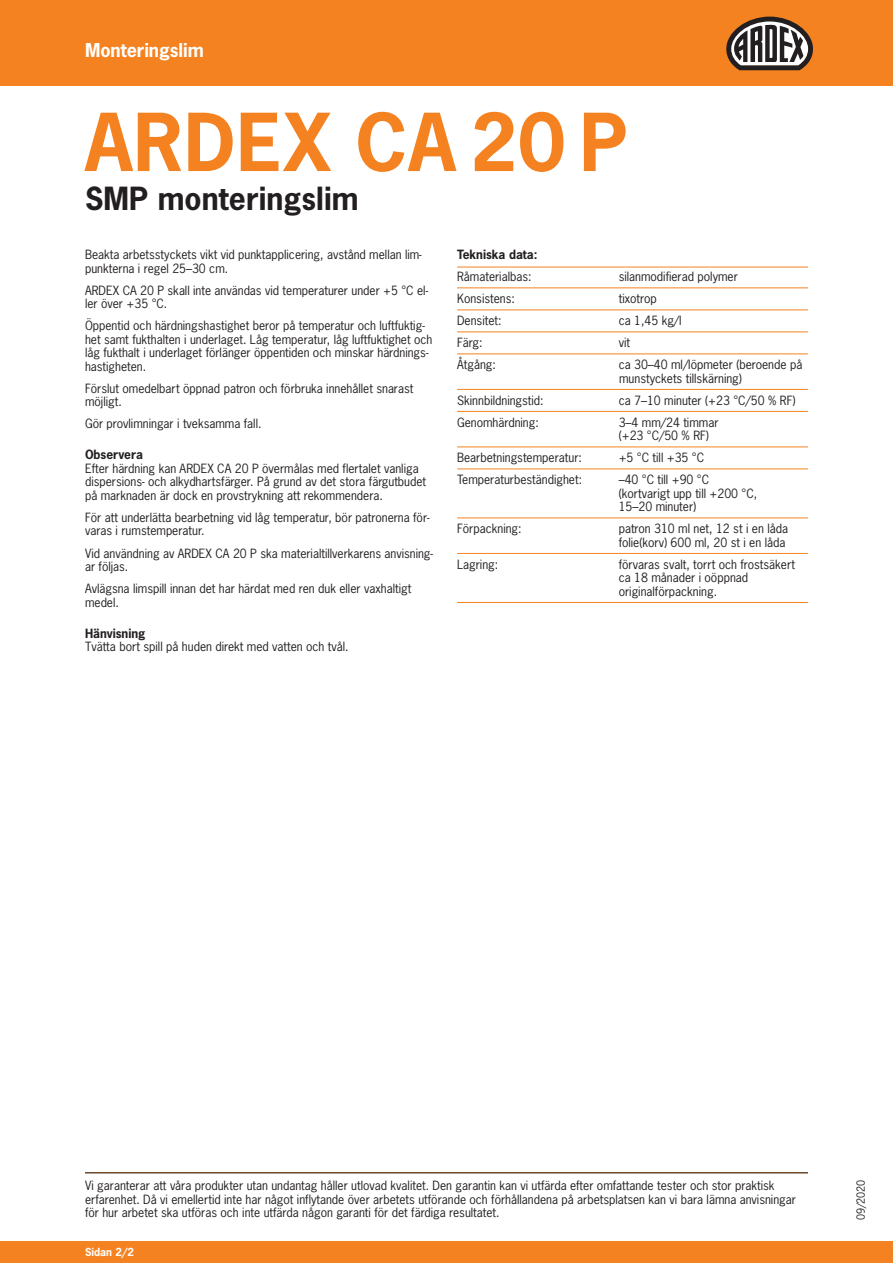
<style>
.page{position:relative;width:893px;height:1263px;background:#fff}
.page>*{position:absolute;margin:0;border:0;box-sizing:border-box;transform-origin:0 0}
.t1{font:700 75px "News Gothic Std";letter-spacing:.015em;color:#f58220}
.t2{font:700 30px "News Gothic Std";letter-spacing:.005em;color:#231f20}
.t3{font:700 18px "News Gothic Std";color:#fff}
.t4{font:12px/13.5px "News Gothic Std";color:#231f20}
.t5{font:700 12px "News Gothic Std";color:#231f20}
.t6{font:700 10.5px "News Gothic Std";color:#fff}
.t7{font:10.5px "News Gothic Std";color:#231f20}
</style>
<div class="page">
<div style="left:0;top:1242px;width:893px;height:21px;background:#f58220"></div>
<div style="left:0;top:0;width:893px;height:85px;background:#f58220"></div>
<hr style="left:457px;top:267px;width:351px;height:1px;background:#f58220">
<hr style="left:457px;top:288px;width:351px;height:1px;background:#f58220">
<hr style="left:457px;top:310px;width:351px;height:1px;background:#f58220">
<hr style="left:457px;top:332px;width:351px;height:1px;background:#f58220">
<hr style="left:457px;top:354px;width:351px;height:1px;background:#f58220">
<hr style="left:457px;top:389px;width:351px;height:1px;background:#f58220">
<hr style="left:457px;top:411px;width:351px;height:1px;background:#f58220">
<hr style="left:457px;top:447px;width:351px;height:1px;background:#f58220">
<hr style="left:457px;top:469px;width:351px;height:1px;background:#f58220">
<hr style="left:457px;top:518px;width:351px;height:1px;background:#f58220">
<hr style="left:457px;top:553px;width:351px;height:1px;background:#f58220">
<hr style="left:457px;top:602px;width:351px;height:1px;background:#f58220">
<hr style="left:85px;top:1172px;width:723px;height:1px;background:#231f20">
<svg style="left:726px;top:17px;width:87px;height:53px"></svg>
<h3 class="t3" style="left:85px;top:38px;width:120px">Monteringslim</h3>
<h1 class="t1" style="left:85px;top:93px;width:544px">ARDEX CA 20 P</h1>
<h2 class="t2" style="left:85px;top:179px;width:275px">SMP monteringslim</h2>
<p class="t4" style="left:85px;top:248px;width:338px">Beakta arbetsstyckets vikt vid punktapplicering, avstånd mellan lim&shy;punkterna i regel 25–30 cm.</p>
<p class="t4" style="left:85px;top:283px;width:345px">ARDEX CA 20 P skall inte användas vid temperaturer under +5 °C el&shy;ler över +35 °C.</p>
<p class="t4" style="left:85px;top:319px;width:349px">Öppentid och härdningshastighet beror på temperatur och luftfuktig&shy;het samt fukthalten i underlaget. Låg temperatur, låg luftfuktighet och låg fukthalt i underlaget förlänger öppentiden och minskar härdnings&shy;hastigheten.</p>
<p class="t4" style="left:85px;top:381px;width:330px">Förslut omedelbart öppnad patron och förbruka innehållet snarast möjligt.</p>
<p class="t4" style="left:85px;top:417px;width:178px">Gör provlimningar i tveksamma fall.</p>
<p class="t5" style="left:85px;top:447px;width:59px">Observera</p>
<p class="t4" style="left:85px;top:462px;width:343px">Efter härdning kan ARDEX CA 20 P övermålas med flertalet vanliga dispersions- och alkydhartsfärger. På grund av det stora färgutbudet på marknaden är dock en provstrykning att rekommendera.</p>
<p class="t4" style="left:85px;top:511px;width:346px">För att underlätta bearbetning vid låg temperatur, bör patronerna för&shy;varas i rumstemperatur.</p>
<p class="t4" style="left:85px;top:546px;width:349px">Vid användning av ARDEX CA 20 P ska materialtillverkarens anvisning&shy;ar följas.</p>
<p class="t4" style="left:85px;top:582px;width:328px">Avlägsna limspill innan det har härdat med ren duk eller vaxhaltigt medel.</p>
<p class="t5" style="left:85px;top:625px;width:62px">Hänvisning</p>
<p class="t4" style="left:85px;top:640px;width:265px">Tvätta bort spill på huden direkt med vatten och tvål.</p>
<p class="t5" style="left:457px;top:247px;width:82px">Tekniska data:</p>
<p class="t4" style="left:457px;top:270px;width:76px">Råmaterialbas:</p>
<p class="t4" style="left:619px;top:270px;width:121px">silanmodifierad polymer</p>
<p class="t4" style="left:457px;top:292px;width:59px">Konsistens:</p>
<p class="t4" style="left:619px;top:292px;width:40px">tixotrop</p>
<p class="t4" style="left:457px;top:314px;width:46px">Densitet:</p>
<p class="t4" style="left:619px;top:314px;width:64px">ca 1,45 kg/l</p>
<p class="t4" style="left:457px;top:336px;width:27px">Färg:</p>
<p class="t4" style="left:619px;top:336px;width:13px">vit</p>
<p class="t4" style="left:457px;top:358px;width:40px">Åtgång:</p>
<p class="t4" style="left:619px;top:358px;width:185px">ca 30–40 ml/löpmeter (beroende på munstyckets tillskärning)</p>
<p class="t4" style="left:457px;top:393px;width:88px">Skinnbildningstid:</p>
<p class="t4" style="left:619px;top:393px;width:178px">ca 7–10 minuter (+23 °C/50 % RF)</p>
<p class="t4" style="left:457px;top:415px;width:83px">Genomhärdning:</p>
<p class="t4" style="left:619px;top:415px;width:101px">3–4 mm/24 timmar (+23 °C/50 % RF)</p>
<p class="t4" style="left:457px;top:451px;width:126px">Bearbetningstemperatur:</p>
<p class="t4" style="left:619px;top:451px;width:87px">+5 °C till +35 °C</p>
<p class="t4" style="left:457px;top:473px;width:127px">Temperaturbeständighet:</p>
<p class="t4" style="left:619px;top:473px;width:140px">–40 °C till +90 °C (kortvarigt upp till +200 °C,<br>15–20 minuter)</p>
<p class="t4" style="left:457px;top:522px;width:66px">Förpackning:</p>
<p class="t4" style="left:619px;top:522px;width:171px">patron 310 ml net, 12 st i en låda folie(korv) 600 ml, 20 st i en låda</p>
<p class="t4" style="left:457px;top:557px;width:43px">Lagring:</p>
<p class="t4" style="left:619px;top:557px;width:178px">förvaras svalt, torrt och frostsäkert ca 18 månader i oöppnad originalförpackning.</p>
<p class="t4" style="left:85px;top:1179px;width:712px">Vi garanterar att våra produkter utan undantag håller utlovad kvalitet. Den garantin kan vi utfärda efter omfattande tester och stor praktisk erfarenhet. Då vi emellertid inte har något inflytande över arbetets utförande och förhållandena på arbetsplatsen kan vi bara lämna anvisningar för hur arbetet ska utföras och inte utfärda någon garanti för det färdiga resultatet.</p>
<p class="t7" style="left:854px;top:1220px;width:42px;rotate:-90deg">09/2020</p>
<p class="t6" style="left:85px;top:1245px;width:51px">Sidan 2/2</p>
</div>
